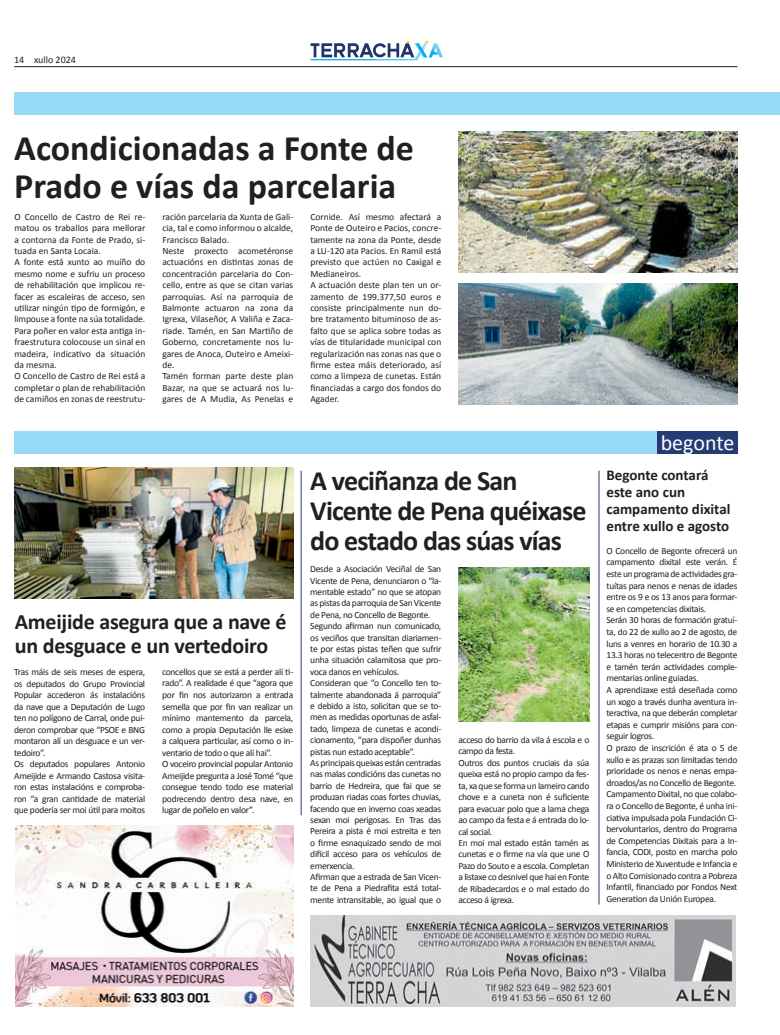
<style>
.page{position:relative;width:780px;height:1035px;background:#fff}
.page>*{position:absolute;margin:0;border:0;box-sizing:border-box;transform-origin:0 0}
.t1{font:700 36px/38px "Calibri";color:#231f20}
.t2{font:700 28px/30px "Calibri";letter-spacing:-.03em;color:#231f20}
.t3{font:700 22px/24px "Calibri";letter-spacing:-.01em;color:#231f20}
.t4{font:22px "Calibri";letter-spacing:-.005em;color:#fff}
.t5{font:700 15px/17px "Calibri";color:#231f20}
.t6{font:10px "Calibri";color:#231f20}
.t7{font:9.5px/11.4px "Calibri";letter-spacing:-.03em;color:#231f20}
.t8{font:9.5px/11.4px "Calibri";color:#231f20}
.t9{font:9.5px/11.4px "Calibri";letter-spacing:-.01em;color:#231f20}
</style>
<div class="page">
<hr style="left:14px;top:66px;width:723px;height:1px;background:#231f20">
<svg style="left:310px;top:41px;width:132px;height:19px"></svg>
<div style="left:14px;top:92px;width:766px;height:22px;background:#97daf8"></div>
<img style="left:458px;top:132px;width:279px;height:140px">
<hr style="left:598px;top:471px;width:1px;height:433px;background:#253b73">
<div style="left:14px;top:431px;width:723px;height:22px;background:#97daf8"></div>
<div style="left:657px;top:431px;width:80px;height:22px;background:#253b73"></div>
<img style="left:14px;top:467px;width:279px;height:131px">
<img style="left:458px;top:567px;width:131px;height:154px">
<img style="left:458px;top:283px;width:279px;height:121px">
<hr style="left:300px;top:471px;width:1px;height:344px;background:#253b73">
<img style="left:15px;top:825px;width:278px;height:181px">
<img style="left:310px;top:916px;width:425px;height:90px">
<p class="t6" style="left:14px;top:54px;width:63px">14 xullo 2024</p>
<h1 class="t1" style="left:14px;top:128px;width:401px">Acondicionadas a Fonte de<br>Prado e vías da parcelaria</h1>
<p class="t9" style="left:14px;top:210px;width:132px">O Concello de Castro de Rei re&shy;matou os traballos para mellorar a contorna da Fonte de Prado, si&shy;tuada en Santa Locaia.<br>A fonte está xunto ao muíño do mesmo nome e sufriu un proceso de rehabilitación que implicou re&shy;facer as escaleiras de acceso, sen utilizar ningún tipo de formigón, e limpouse a fonte na súa totalidade.<br>Para poñer en valor esta antiga in&shy;fraestrutura colocouse un sinal en madeira, indicativo da situación da mesma.<br>O Concello de Castro de Rei está a completar o plan de rehabilitación de camiños en zonas de reestrutu-</p>
<p class="t8" style="left:162px;top:210px;width:132px">ración parcelaria da Xunta de Gali&shy;cia, tal e como informou o alcalde,<br>Francisco Balado.<br>Neste proxecto acometéronse actuacións en distintas zonas de concentración parcelaria do Con&shy;cello, entre as que se citan varias parroquias. Así na parroquia de<br>Balmonte actuaron na zona da<br>Igrexa, Vilaseñor, A Valiña e Zaca&shy;riade. Tamén, en San Martiño de<br>Goberno, concretamente nos lu&shy;gares de Anoca, Outeiro e Ameixi&shy;de.<br>Tamén forman parte deste plan<br>Bazar, na que se actuará nos lu&shy;gares de A Mudia, As Penelas e</p>
<p class="t8" style="left:310px;top:210px;width:132px">Cornide. Así mesmo afectará a<br>Ponte de Outeiro e Pacios, concre&shy;tamente na zona da Ponte, desde a LU-120 ata Pacios. En Ramil está previsto que actúen no Caxigal e<br>Medianeiros.<br>A actuación deste plan ten un or&shy;zamento de 199.377,50 euros e consiste principalmente nun do&shy;bre tratamento bituminoso de as&shy;falto que se aplica sobre todas as vías de titularidade municipal con regularización nas zonas nas que o firme estea máis deteriorado, así como a limpeza de cunetas. Están financiadas a cargo dos fondos do<br>Agader.</p>
<h3 class="t3" style="left:15px;top:608px;width:273px">Ameijide asegura que a nave é un desguace e un vertedoiro</h3>
<p class="t7" style="left:14px;top:666px;width:132px">Tras máis de seis meses de espera, os deputados do Grupo Provincial<br>Popular accederon ás instalacións da nave que a Deputación de Lugo ten no polígono de Carral, onde pui&shy;deron comprobar que “PSOE e BNG montaron alí un desguace e un ver&shy;tedoiro”.<br>Os deputados populares Antonio<br>Ameijide e Armando Castosa visita&shy;ron estas instalacións e comproba&shy;ron “a gran cantidade de material que podería ser moi útil para moitos</p>
<p class="t7" style="left:162px;top:665px;width:132px">concellos que se está a perder alí ti&shy;rado”. A realidade é que “agora que por fin nos autorizaron a entrada semella que por fin van realizar un mínimo mantemento da parcela, como a propia Deputación lle esixe a calquera particular, así como o in&shy;ventario de todo o que alí hai”.<br>O voceiro provincial popular Antonio Ameijide pregunta a José Tomé “que consegue tendo todo ese material podrecendo dentro desa nave, en lugar de poñelo en valor”.</p>
<h2 class="t2" style="left:310px;top:465px;width:278px">A veciñanza de San<br>Vicente de Pena quéixase do estado das súas vías</h2>
<p class="t7" style="left:310px;top:563px;width:132px">Desde a Asociación Veciñal de San Vicente de Pena, denunciaron o “la&shy;mentable estado” no que se atopan as pistas da parroquia de San Vicente de Pena, no Concello de Begonte.<br>Segundo afirman nun comunicado, os veciños que transitan diariamen&shy;te por estas pistas teñen que sufrir unha situación calamitosa que pro&shy;voca danos en vehículos.<br>Consideran que “o Concello ten to&shy;talmente abandonada á parroquia” e debido a isto, solicitan que se to&shy;men as medidas oportunas de asfal&shy;tado, limpeza de cunetas e acondi&shy;cionamento, “para dispoñer dunhas pistas nun estado aceptable”.<br>As principais queixas están centradas nas malas condicións das cunetas no barrio de Hedreira, que fai que se produzan riadas coas fortes chuvias, facendo que en inverno coas xeadas sexan moi perigosas. En Tras das Pereira a pista é moi estreita e ten o firme esnaquizado sendo de moi difícil acceso para os vehículos de emerxencia.<br>Afirman que a estrada de San Vicen&shy;te de Pena a Piedrafita está total&shy;mente intransitable, ao igual que o</p>
<p class="t7" style="left:458px;top:733px;width:132px">acceso do barrio da vila á escola e o campo da festa.<br>Outros dos puntos cruciais da súa queixa está no propio campo da fes&shy;ta, xa que se forma un lameiro cando chove e a cuneta non é suficiente para evacuar polo que a lama chega ao campo da festa e á entrada do lo&shy;cal social.<br>En moi mal estado están tamén as cunetas e o firme na vía que une O<br>Pazo do Souto e a escola. Completan a listaxe co desnivel que hai en Fonte de Ribadecardos e o mal estado do acceso á igrexa.</p>
<h3 class="t4" style="left:660px;top:429px;width:75px">begonte</h3>
<h3 class="t5" style="left:606px;top:465px;width:125px">Begonte contará este ano cun campamento dixital entre xullo e agosto</h3>
<p class="t7" style="left:606px;top:544px;width:132px">O Concello de Begonte ofrecerá un campamento dixital este verán. É este un programa de actividades gra&shy;tuítas para nenos e nenas de idades entre os 9 e os 13 anos para formar&shy;se en competencias dixitais.<br>Serán 30 horas de formación gratuí&shy;ta, do 22 de xullo ao 2 de agosto, de luns a venres en horario de 10.30 a 13.3 horas no telecentro de Begonte e tamén terán actividades comple&shy;mentarias online guiadas.<br>A aprendizaxe está deseñada como un xogo a través dunha aventura in&shy;teractiva, na que deberán completar etapas e cumprir misións para con&shy;seguir logros.<br>O prazo de inscrición é ata o 5 de xullo e as prazas son limitadas tendo prioridade os nenos e nenas empa&shy;droados/as no Concello de Begonte.<br>Campamento Dixital, no que colabo&shy;ra o Concello de Begonte, é unha ini&shy;ciativa impulsada pola Fundación Ci&shy;bervoluntarios, dentro do Programa de Competencias Dixitais para a In&shy;fancia, CODI, posto en marcha polo Ministerio de Xuventude e Infancia e o Alto Comisionado contra a Pobreza Infantil, financiado por Fondos Next Generation da Unión Europea.</p>
</div>
